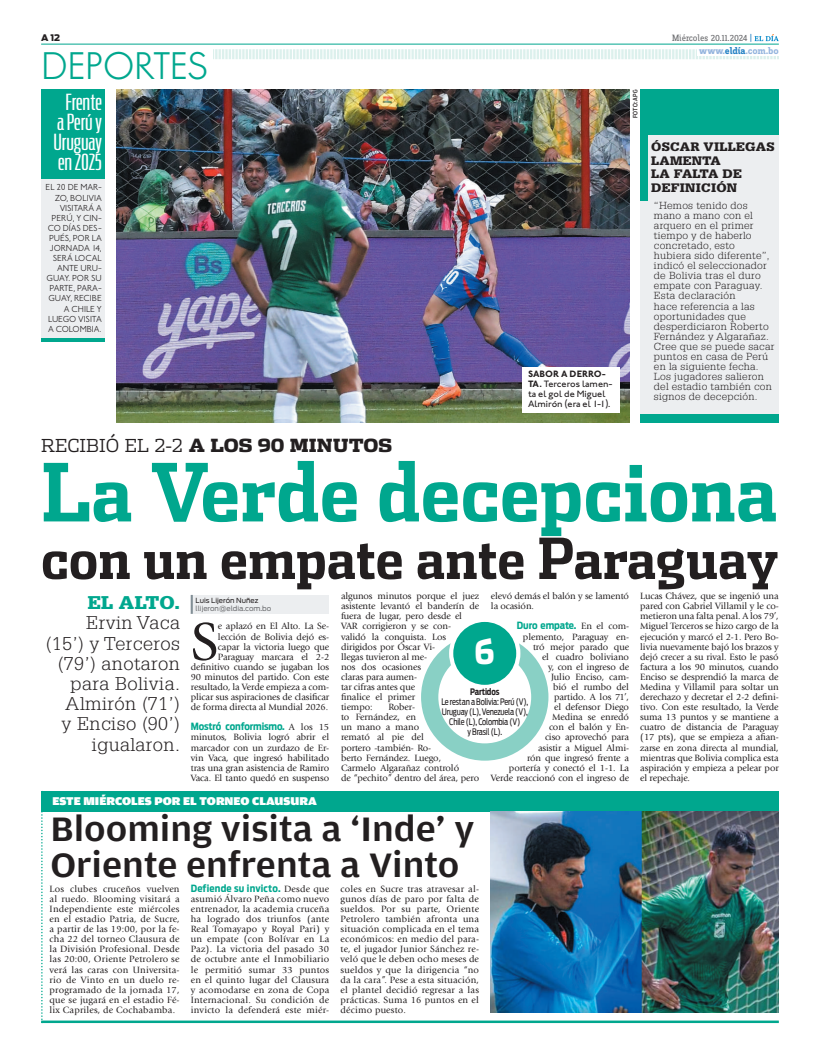
<style>
.page{position:relative;width:820px;height:1056px;background:#fff}
.page>*{position:absolute;margin:0;border:0;box-sizing:border-box;transform-origin:0 0}
.t1{font:700 80px "Dispatch Cond";color:#00a78e}
.t2{font:700 56.5px "Dispatch Cond";color:#231f20}
.t3{font:55.4px "Giovanni";color:#231f20}
.t4{font:500 36px/35.3px "Amplitude Wide";color:#231f20}
.t5{font:35px "Cg Futura Maxi Lt";color:#00a78e}
.t6{font:900 34px "Dispatch";color:#fff;scale:.8 1}
.t7{font:300 22px/20.2px "Antenna Comp";color:#fff;text-align:center;scale:1.4 1}
.t8{font:300 18px/20.2px "Glypha";letter-spacing:.02em;color:#231f20;text-align:right;scale:1.1 1}
.t9{font:900 18px "Dispatch";color:#231f20}
.t10{font:900 18px "Glypha";letter-spacing:.02em;color:#00a78e;scale:1.1 1}
.t11{font:900 12px/13.5px "Glypha";letter-spacing:.02em;color:#231f20;scale:1.1 1}
.t12{font:900 12px "Amplitude Wide";color:#fff}
.t13{font:300 10px/10.1px "Glypha";letter-spacing:.02em;color:#231f20;scale:1.1 1}
.t14{font:700 10px "Antenna Cond";letter-spacing:-.01em;color:#00a78e}
.t15{font:700 10px "Antenna Cond";letter-spacing:.02em;color:#00a78e}
.t16{font:700 10px "Zine Slab Dis";color:#95b5de}
.t17{font:9.5px/10.1px "Giovanni";letter-spacing:-.01em;color:#231f20;text-align:justify}
.t18{font:500 9.5px/10.1px "Johnston ITC";color:#231f20}
.t19{font:9.5px "Zine Slab Dis";color:#6c6d70}
.t20{font:300 9px "Johnston ITC";letter-spacing:-.005em;color:#231f20}
.t21{font:9px/10px "Antenna Cond";letter-spacing:-.02em;color:#231f20;text-align:center;scale:.9 1}
.t22{font:700 9px "Antenna Cond";letter-spacing:-.02em;color:#231f20;scale:.9 1}
.t23{font:900 9px "Antenna";color:#231f20}
.t24{font:7px "Antenna";color:#6c6d70}
.t25{font:7px "Antenna";color:#231f20}
.t26{font:500 6px "Antenna Cond";letter-spacing:.015em;color:#231f20}
.s1{font-weight:700}
.s2{color:#2783c5}
.s3{font-weight:300}
.s4{font-family:"Giovanni";font-weight:400;font-size:9.5px;color:#231f20}
</style>
<div class="page">
<div style="left:41px;top:791px;width:737px;height:20px;background:#00a78e"></div>
<img style="left:490px;top:811px;width:288px;height:201px">
<hr style="left:41px;top:1020px;width:737px;height:3px;background:#00a78e">
<svg style="left:41px;top:811px;width:2px;height:212px"></svg>
<svg style="left:213px;top:49px;width:565px;height:10px"></svg>
<hr style="left:41px;top:44px;width:737px;height:1px;background:#00a78e">
<div style="left:696px;top:46px;width:82px;height:9px;background:#fff"></div>
<svg style="left:754px;top:34px;width:24px;height:7px"></svg>
<div style="left:191px;top:595px;width:138px;height:19px;background:#eceef0"></div>
<svg style="left:191px;top:595px;width:2px;height:19px"></svg>
<img style="left:116px;top:90px;width:512px;height:333px">
<div style="left:41px;top:160px;width:64px;height:180px;background:#eceef0"></div>
<div style="left:41px;top:90px;width:64px;height:89px;background:#00a78e"></div>
<hr style="left:41px;top:338px;width:64px;height:4px;background:#00a78e">
<div style="left:522px;top:367px;width:97px;height:45px;background:#fff"></div>
<div style="left:421px;top:633px;width:127px;height:128px;background:#89d0c5;border-radius:50%"></div>
<div style="left:438px;top:651px;width:93px;height:92px;background:#fff;border-radius:50%"></div>
<div style="left:451px;top:620px;width:67px;height:67px;background:#00a78e;border-radius:50%"></div>
<div style="left:449px;top:618px;width:71px;height:71px;border:4px solid #fff;border-radius:50%"></div>
<div style="left:640px;top:413px;width:138px;height:10px;background:#00a78e"></div>
<div style="left:640px;top:90px;width:138px;height:323px;background:#eceef0"></div>
<div style="left:640px;top:90px;width:7px;height:111px;background:#00a78e"></div>
<div style="left:640px;top:90px;width:138px;height:45px;background:#00a78e"></div>
<p class="t23" style="left:41px;top:32px;width:21px">A 12</p>
<h3 class="t5" style="left:41px;top:45px;width:168px">DEPORTES</h3>
<h3 class="t7" style="left:53px;top:92px;width:36px">Frente a Perú y<br>Uruguay en 2025</h3>
<p class="t20" style="left:46px;top:182px;width:58px">EL 20 DE MAR-</p>
<p class="t20" style="left:55px;top:192px;width:48px">ZO, BOLIVIA</p>
<p class="t20" style="left:60px;top:202px;width:44px">VISITARÁ A</p>
<p class="t20" style="left:52px;top:212px;width:52px">PERÚ, Y CIN-</p>
<p class="t20" style="left:48px;top:222px;width:56px">CO DÍAS DES-</p>
<p class="t20" style="left:49px;top:233px;width:54px">PUÉS, POR LA</p>
<p class="t20" style="left:50px;top:243px;width:53px">JORNADA 14,</p>
<p class="t20" style="left:53px;top:253px;width:51px">SERÁ LOCAL</p>
<p class="t20" style="left:57px;top:263px;width:46px">ANTE U RU-</p>
<p class="t20" style="left:47px;top:273px;width:57px">GUAY. POR SU</p>
<p class="t20" style="left:50px;top:283px;width:54px">PARTE, PARA-</p>
<p class="t20" style="left:48px;top:293px;width:49px">GUAY, RECIBE</p>
<p class="t20" style="left:64px;top:303px;width:39px">A CHILE Y</p>
<p class="t20" style="left:48px;top:313px;width:55px">LUEGO VISITA</p>
<p class="t20" style="left:48px;top:323px;width:55px">A COLOMBIA.</p>
<p class="t18" style="left:528px;top:369px;width:86px"><span class="s1">SABOR A DERRO-<br>TA.</span> Terceros lamen&shy;ta el gol de Miguel<br>Almirón (era el 1-1).</p>
<p class="t19" style="left:671px;top:34px;width:82px">Miércoles 20.11.2024 <span class="s2">|</span></p>
<p class="t16" style="left:699px;top:45px;width:81px">www.<span class="s2">eldía</span>.com.bo</p>
<p class="t26" style="left:631px;top:118px;width:29px;rotate:-90deg">FOTO: apg</p>
<p class="t11" style="left:651px;top:140px;width:114px">ÓSCAR VILLEGAS<br>LAMENTA<br>LA FALTA DE<br>DEFINICIÓN</p>
<p class="t13" style="left:653px;top:200px;width:111px">“Hemos tenido dos mano a mano con el arquero en el primer tiempo y de haberlo concretado, esto hubiera sido diferente”, indicó el seleccionador de Bolivia tras el duro empate con Paraguay.<br>Esta declaración<br>hace referencia a las oportunidades que desperdiciaron Roberto<br>Fernández y Algarañaz.<br>Cree que se puede sacar puntos en casa de Perú en la siguiente fecha.<br>Los jugadores salieron del estadio también con signos de decepción.</p>
<h3 class="t9" style="left:41px;top:432px;width:352px"><span class="s3">RECIBIÓ EL 2-2</span> A LOS 90 MINUTOS</h3>
<h1 class="t1" style="left:41px;top:442px;width:737px">La Verde decepciona</h1>
<h2 class="t2" style="left:41px;top:523px;width:738px">con un empate ante Paraguay</h2>
<p class="t25" style="left:195px;top:596px;width:64px">Luis Lijerón Nuñez</p>
<p class="t24" style="left:195px;top:604px;width:77px">llijeron@eldia.com.bo</p>
<h3 class="t3" style="left:191px;top:610px;width:29px">S</h3>
<p class="t17" style="left:490px;top:591px;width:140px">elevó demás el balón y se lamentó la ocasión.</p>
<p class="t14" style="left:516px;top:620px;width:114px">Duro empate. <span class="s4">En el com-</span></p>
<p class="t17" style="left:490px;top:631px;width:140px;text-align:right">plemento, Paraguay en-<br>tró mejor parado que<br>el cuadro boliviano<br>y, con el ingreso de<br>Julio Enciso, cam-<br>bió el rumbo del<br>partido. A los 71’,<br>el defensor Diego<br>Medina se enredó<br>con el balón y En-<br>ciso aprovechó para<br>asistir a Miguel Almi-<br>rón que ingresó frente a<br>portería y conectó el 1-1. La<br>Verde reaccionó con el ingreso de</p>
<p class="t17" style="left:341px;top:591px;width:140px;text-align:left">algunos minutos porque el juez asistente levantó el banderín de fuera de lugar, pero desde el<br>VAR corrigieron y se con-<br>validó la conquista. Los dirigidos por Óscar Vi-<br>llegas tuvieron al me-<br>nos dos ocasiones<br>claras para aumen-<br>tar cifras antes que<br>finalice el primer<br>tiempo:</p>
<p class="t17" style="left:640px;top:591px;width:140px">Lucas Chávez, que se ingenió una pared con Gabriel Villamil y le co&shy;metieron una falta penal. A los 79’, Miguel Terceros se hizo cargo de la ejecución y marcó el 2-1. Pero Bo&shy;livia nuevamente bajó los brazos y dejó crecer a su rival. Esto le pasó factura a los 90 minutos, cuando Enciso se desprendió la marca de Medina y Villamil para soltar un derechazo y decretar el 2-2 defini&shy;tivo. Con este resultado, la Verde suma 13 puntos y se mantiene a cuatro de distancia de Paraguay (17 pts), que se empieza a afian&shy;zarse en zona directa al mundial, mientras que Bolivia complica esta aspiración y empieza a pelear por el repechaje.</p>
<h3 class="t10" style="left:88px;top:592px;width:85px">EL ALTO.</h3>
<h3 class="t8" style="left:46px;top:613px;width:123px">Ervin Vaca (15’) y Terceros (79’) anotaron para Bolivia.<br>Almirón (71’)<br>y Enciso (90’) igualaron.</h3>
<p class="t17" style="left:191px;top:621px;width:140px;text-align:right">e aplazó en El Alto. La Se&shy;lección de Bolivia dejó es-<br>capar la victoria luego que<br>Paraguay marcara el 2-2 definitivo cuando se jugaban los<br>90 minutos del partido. Con este resultado, la Verde empieza a com&shy;plicar sus aspiraciones de clasificar de forma directa al Mundial 2026.</p>
<p class="t14" style="left:191px;top:721px;width:140px">Mostró conformismo. <span class="s4">A los 15</span></p>
<p class="t17" style="left:191px;top:732px;width:140px">minutos, Bolivia logró abrir el marcador con un zurdazo de Er&shy;vin Vaca, que ingresó habilitado tras una gran asistencia de Ramiro Vaca. El tanto quedó en suspenso</p>
<h3 class="t6" style="left:474px;top:627px;width:26px">6</h3>
<p class="t22" style="left:470px;top:686px;width:34px">Partidos</p>
<p class="t21" style="left:441px;top:697px;width:98px">Le restan a Bolivia: Perú (V),<br>Uruguay (L), Venezuela (V),<br>Chile (L), Colombia (V)<br>y Brasil (L).</p>
<p class="t17" style="left:341px;top:702px;width:140px;text-align:left;text-indent:47px">Rober-<br>to Fernández, en<br>un mano a mano<br>remató al pie del<br>portero -también- Ro-<br>berto Fernández. Luego,<br>Carmelo Algarañaz controló<br>de “pechito” dentro del área, pero</p>
<p class="t12" style="left:52px;top:794px;width:266px">ESTE MIÉRCOLES POR EL TORNEO CLAUSURA</p>
<h3 class="t4" style="left:50px;top:812px;width:425px">Blooming visita a ‘Inde’ y<br>Oriente enfrenta a Vinto</h3>
<p class="t17" style="left:50px;top:884px;width:131px">Los clubes cruceños vuelven al ruedo. Blooming visitará a Independiente este miércoles en el estadio Patria, de Sucre, a partir de las 19:00, por la fe&shy;cha 22 del torneo Clausura de la División Profesional. Desde las 20:00, Oriente Petrolero se verá las caras con Universita&shy;rio de Vinto en un duelo re&shy;programado de la jornada 17, que se jugará en el estadio Fé&shy;lix Capriles, de Cochabamba.</p>
<p class="t15" style="left:191px;top:882px;width:140px">Defiende su invicto. <span class="s4">Desde que</span></p>
<p class="t17" style="left:191px;top:894px;width:140px">asumió Álvaro Peña como nuevo entrenador, la academia cruceña ha logrado dos triunfos (ante Real Tomayapo y Royal Pari) y un empate (con Bolívar en La Paz). La victoria del pasado 30 de octubre ante el Inmobiliario le permitió sumar 33 puntos en el quinto lugar del Clausura y acomodarse en zona de Copa Internacional. Su condición de invicto la defenderá este miér-</p>
<p class="t17" style="left:340px;top:884px;width:140px">coles en Sucre tras atravesar al&shy;gunos días de paro por falta de sueldos. Por su parte, Oriente Petrolero también afronta una situación complicada en el tema económicos: en medio del para&shy;te, el jugador Junior Sánchez re&shy;veló que le deben ocho meses de sueldos y que la dirigencia “no da la cara”. Pese a esta situación, el plantel decidió regresar a las prácticas. Suma 16 puntos en el décimo puesto.</p>
</div>
